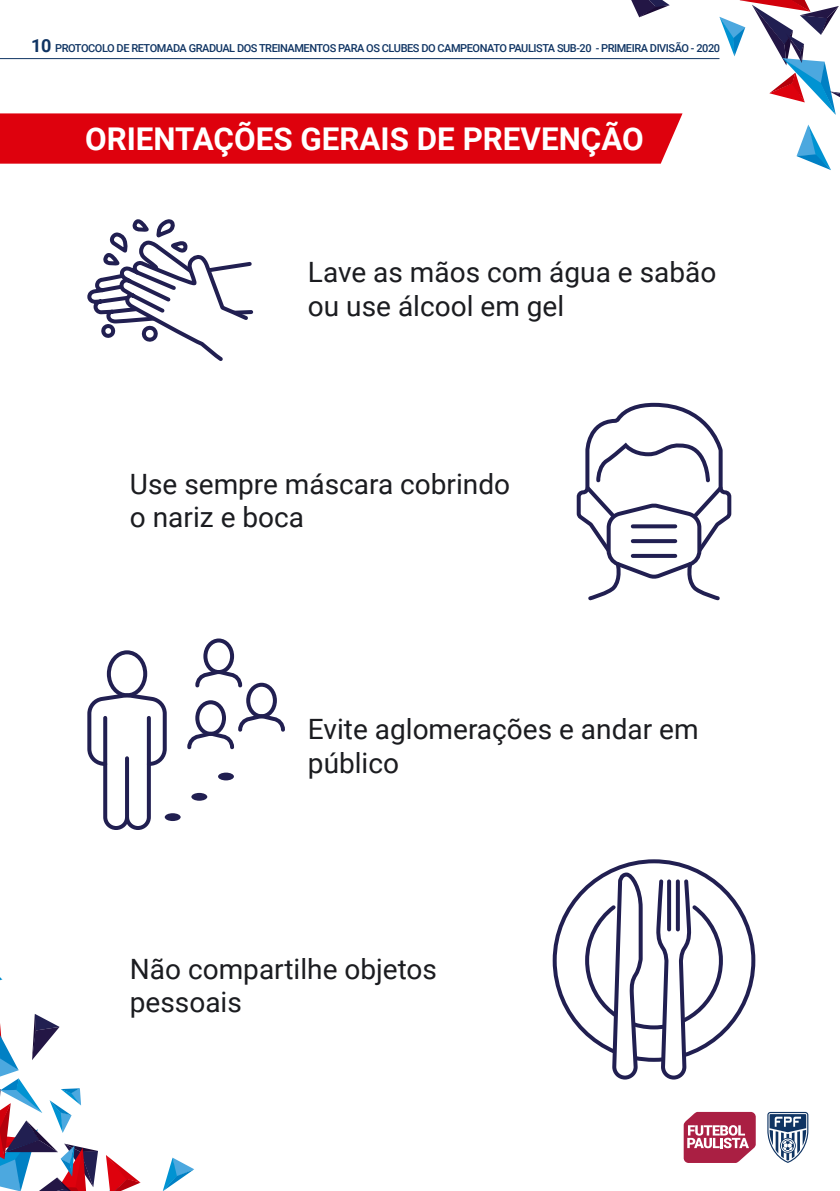
<style>
.page{position:relative;width:840px;height:1191px;background:#fff}
.page>*{position:absolute;margin:0;border:0;box-sizing:border-box;transform-origin:0 0}
.t1{font:700 31.4px "Roboto";color:#fff}
.t2{font:28px/33.6px "Roboto";color:#1b1c20}
.t3{font:500 11px "Roboto";letter-spacing:-.04em;color:#0f3463}
.s1{font-weight:700;font-size:18px}
</style>
<div class="page">
<svg style="left:163px;top:1157px;width:31px;height:34px"></svg>
<svg style="left:106px;top:1155px;width:34px;height:36px"></svg>
<svg style="left:0;top:1014px;width:98px;height:177px"></svg>
<svg style="left:631px;top:0;width:38px;height:17px"></svg>
<svg style="left:796px;top:125px;width:34px;height:45px"></svg>
<svg style="left:719px;top:0;width:120px;height:115px"></svg>
<svg style="left:683px;top:1112px;width:72px;height:51px"></svg>
<svg style="left:767px;top:1112px;width:40px;height:51px"></svg>
<svg style="left:576px;top:402px;width:156px;height:199px"></svg>
<svg style="left:632px;top:524px;width:43px;height:4px"></svg>
<svg style="left:632px;top:539px;width:43px;height:4px"></svg>
<svg style="left:632px;top:554px;width:43px;height:4px"></svg>
<div style="left:107px;top:650px;width:40px;height:47px;border:4px solid #211f51;border-radius:50%"></div>
<div style="left:203px;top:638px;width:31px;height:36px;border:4px solid #211f51;border-radius:50%"></div>
<svg style="left:195px;top:668px;width:48px;height:20px"></svg>
<div style="left:246px;top:682px;width:31px;height:36px;border:4px solid #211f51;border-radius:50%"></div>
<div style="left:195px;top:700px;width:31px;height:36px;border:4px solid #211f51;border-radius:50%"></div>
<svg style="left:187px;top:712px;width:98px;height:38px"></svg>
<svg style="left:87px;top:690px;width:82px;height:140px"></svg>
<div style="left:165px;top:813px;width:15px;height:8px;background:#211f51;border-radius:50%"></div>
<div style="left:191px;top:793px;width:16px;height:7px;background:#211f51;border-radius:50%"></div>
<div style="left:218px;top:772px;width:16px;height:8px;background:#211f51;border-radius:50%"></div>
<svg style="left:87px;top:219px;width:167px;height:142px"></svg>
<svg style="left:582px;top:859px;width:142px;height:221px"></svg>
<svg style="left:666px;top:881px;width:4px;height:48px"></svg>
<svg style="left:675px;top:881px;width:4px;height:48px"></svg>
<div style="left:0;top:113px;width:682px;height:51px;background:#de010d"></div>
<hr style="left:0;top:58px;width:719px;height:1px;background:#0f3463">
<p class="t3" style="left:31px;top:40px;width:690px"><span class="s1">10</span> PROTOCOLO DE RETOMADA GRADUAL DOS TREINAMENTOS PARA OS CLUBES DO CAMPEONATO PAULISTA SUB-20 - PRIMEIRA DIVISÃO - 2020</p>
<p class="t1" style="left:85px;top:117px;width:560px">ORIENTAÇÕES GERAIS DE PREVENÇÃO</p>
<p class="t2" style="left:308px;top:254px;width:409px">Lave as mãos com água e sabão ou use álcool em gel</p>
<p class="t2" style="left:130px;top:466px;width:381px">Use sempre máscara cobrindo o nariz e boca</p>
<p class="t2" style="left:308px;top:711px;width:392px">Evite aglomerações e andar em público</p>
<p class="t2" style="left:130px;top:951px;width:308px">Não compartilhe objetos pessoais</p>
</div>
